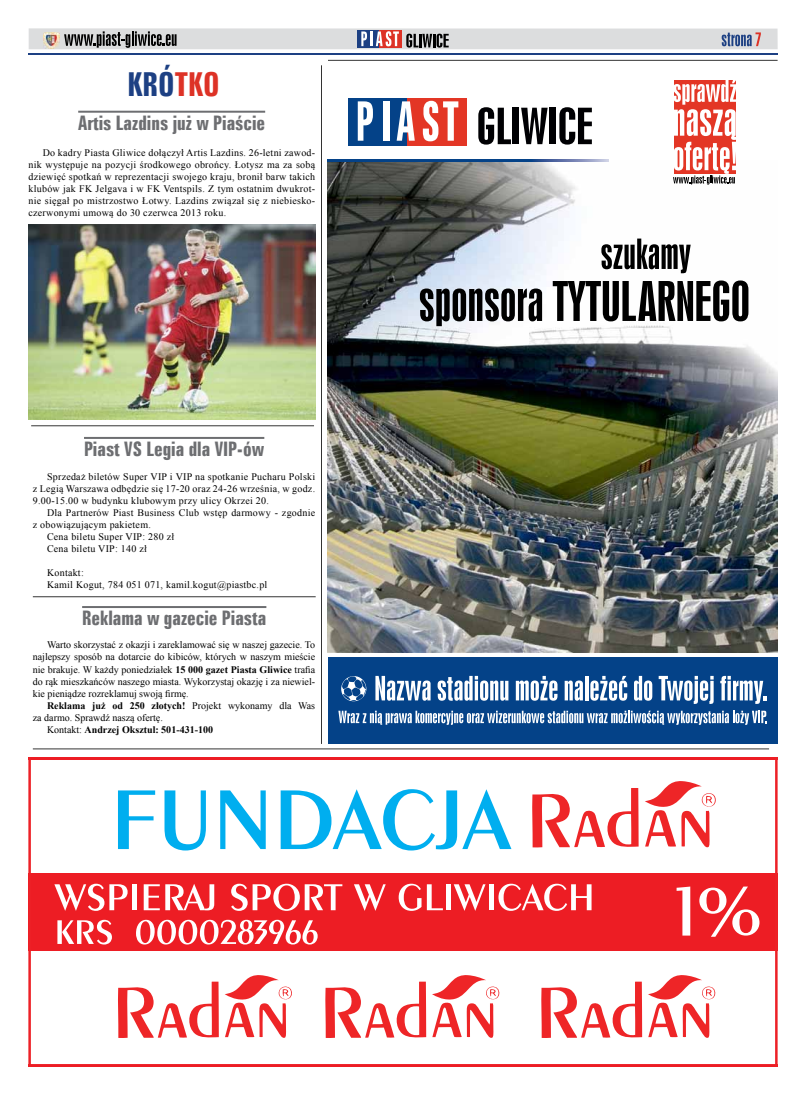
<style>
.page{position:relative;width:806px;height:1095px;background:#fff}
.page>*{position:absolute;margin:0;border:0;box-sizing:border-box;transform-origin:0 0}
.t1{font:700 33px "Zurich X Cn EU";color:#1d4083}
.t2{font:700 20px "Zurich X Cn EU";color:#6d6e71}
.t3{font:10px/12px "Times New Roman";letter-spacing:.025em;color:#000;text-align:justify}
.t4{font:700 10px "Times New Roman";color:#000}
.t5{font:10px "Times New Roman";color:#000}
.s1{color:#dd3226}
.s2{font-weight:700}
.s3{font-weight:400}
</style>
<div class="page">
<div style="left:29px;top:28px;width:748px;height:21px;background:#dcddde"></div>
<hr style="left:28px;top:53px;width:749px;height:2px;background:#1d4083">
<svg style="left:64px;top:31px;width:112px;height:17px"></svg>
<svg style="left:721px;top:32px;width:39px;height:14px"></svg>
<div style="left:357px;top:30px;width:22px;height:18px;background:#1d4083"></div>
<svg style="left:379px;top:30px;width:22px;height:18px"></svg>
<svg style="left:375px;top:31px;width:23px;height:15px"></svg>
<hr style="left:370px;top:31px;width:3px;height:15px;background:#fff">
<svg style="left:361px;top:31px;width:6px;height:15px"></svg>
<svg style="left:406px;top:34px;width:42px;height:14px"></svg>
<img style="left:43px;top:32px;width:17px;height:16px">
<img style="left:328px;top:161px;width:449px;height:491px">
<div style="left:347px;top:98px;width:60px;height:47px;background:#044288"></div>
<div style="left:406px;top:98px;width:60px;height:47px;background:#e33625"></div>
<svg style="left:422px;top:101px;width:36px;height:40px"></svg>
<svg style="left:396px;top:101px;width:18px;height:40px"></svg>
<div style="left:383px;top:101px;width:6px;height:40px;background:#fff"></div>
<svg style="left:357px;top:101px;width:16px;height:40px"></svg>
<svg style="left:478px;top:107px;width:32px;height:37px"></svg>
<div style="left:512px;top:108px;width:6px;height:36px;background:#000003"></div>
<svg style="left:521px;top:108px;width:26px;height:36px"></svg>
<div style="left:549px;top:108px;width:6px;height:36px;background:#000003"></div>
<svg style="left:559px;top:107px;width:32px;height:37px"></svg>
<img style="left:328px;top:159px;width:280px;height:2px">
<svg style="left:601px;top:238px;width:89px;height:35px"></svg>
<svg style="left:419px;top:288px;width:122px;height:38px"></svg>
<svg style="left:552px;top:280px;width:196px;height:41px"></svg>
<div style="left:328px;top:656px;width:449px;height:87px;background:#044288"></div>
<svg style="left:375px;top:675px;width:55px;height:25px"></svg>
<svg style="left:437px;top:675px;width:71px;height:25px"></svg>
<svg style="left:515px;top:675px;width:42px;height:25px"></svg>
<svg style="left:564px;top:680px;width:18px;height:20px"></svg>
<svg style="left:585px;top:676px;width:3px;height:24px"></svg>
<svg style="left:590px;top:675px;width:36px;height:25px"></svg>
<svg style="left:634px;top:675px;width:18px;height:25px"></svg>
<svg style="left:658px;top:675px;width:55px;height:28px"></svg>
<svg style="left:720px;top:675px;width:46px;height:28px"></svg>
<svg style="left:338px;top:710px;width:428px;height:14px"></svg>
<svg style="left:341px;top:676px;width:25px;height:25px"></svg>
<svg style="left:672px;top:80px;width:64px;height:104px"></svg>
<hr style="left:321px;top:65px;width:1px;height:678px;background:#000">
<hr style="left:328px;top:60px;width:449px;height:1px;background:#000">
<hr style="left:33px;top:748px;width:735px;height:1px;background:#000">
<svg style="left:31px;top:757px;width:743px;height:309px"></svg>
<hr style="left:28px;top:757px;width:3px;height:309px;background:#ed2127">
<hr style="left:774px;top:757px;width:3px;height:309px;background:#ed2127">
<hr style="left:78px;top:111px;width:187px;height:2px;background:#6d6e71">
<hr style="left:31px;top:425px;width:283px;height:1px;background:#000">
<hr style="left:33px;top:596px;width:282px;height:1px;background:#000">
<hr style="left:82px;top:606px;width:184px;height:2px;background:#6d6e71">
<hr style="left:84px;top:437px;width:180px;height:2px;background:#6d6e71">
<img style="left:28px;top:224px;width:287px;height:196px">
<h1 class="t1" style="left:127px;top:65px;width:93px">KRÓ<span class="s1">TKO</span></h1>
<h2 class="t2" style="left:78px;top:111px;width:188px">Artis Lazdins już w Piaście</h2>
<p class="t3" style="left:29px;top:146px;width:288px;text-indent:14px">Do kadry Piasta Gliwice dołączył Artis Lazdins. 26-letni zawod&shy;nik występuje na pozycji środkowego obrońcy. Łotysz ma za sobą dziewięć spotkań w reprezentacji swojego kraju, bronił barw takich klubów jak FK Jelgava i w FK Ventspils. Z tym ostatnim dwukrot&shy;nie sięgał po mistrzostwo Łotwy. Lazdins związał się z niebiesko&shy;czerwonymi umową do 30 czerwca 2013 roku.</p>
<h2 class="t2" style="left:84px;top:437px;width:182px">Piast VS Legia dla VIP-ów</h2>
<p class="t3" style="left:33px;top:470px;width:284px;text-indent:14px">Sprzedaż biletów Super VIP i VIP na spotkanie Pucharu Polski z Legią Warszawa odbędzie się 17-20 oraz 24-26 września, w godz.<br>9.00-15.00 w budynku klubowym przy ulicy Okrzei 20.</p>
<p class="t3" style="left:47px;top:506px;width:269px">Dla Partnerów Piast Business Club wstęp darmowy - zgodnie</p>
<p class="t3" style="left:33px;top:518px;width:119px">z obowiązującym pakietem.</p>
<p class="t3" style="left:47px;top:530px;width:129px">Cena biletu Super VIP: 280 zł</p>
<p class="t3" style="left:47px;top:542px;width:101px">Cena biletu VIP: 140 zł</p>
<p class="t3" style="left:47px;top:566px;width:222px">Kontakt:<br>Kamil Kogut, 784 051 071, kamil.kogut@piastbc.pl</p>
<h2 class="t2" style="left:82px;top:606px;width:186px">Reklama w gazecie Piasta</h2>
<p class="t3" style="left:33px;top:638px;width:284px;text-indent:14px">Warto skorzystać z okazji i zareklamować się w naszej gazecie. To najlepszy sposób na dotarcie do kibiców, których w naszym mieście nie brakuje. W każdy poniedziałek <span class="s2">15 000 gazet Piasta Gliwice</span> trafia do rąk mieszkańców naszego miasta. Wykorzystaj okazję i za niewiel&shy;kie pieniądze rozreklamuj swoją firmę.</p>
<p class="t4" style="left:47px;top:698px;width:269px">Reklama już od 250 złotych! <span class="s3">Projekt wykonamy dla Was</span></p>
<p class="t5" style="left:33px;top:710px;width:131px">za darmo. Sprawdź naszą ofertę.</p>
<p class="t4" style="left:47px;top:722px;width:167px"><span class="s3">Kontakt:</span> Andrzej Oksztul: 501-431-100</p>
</div>
